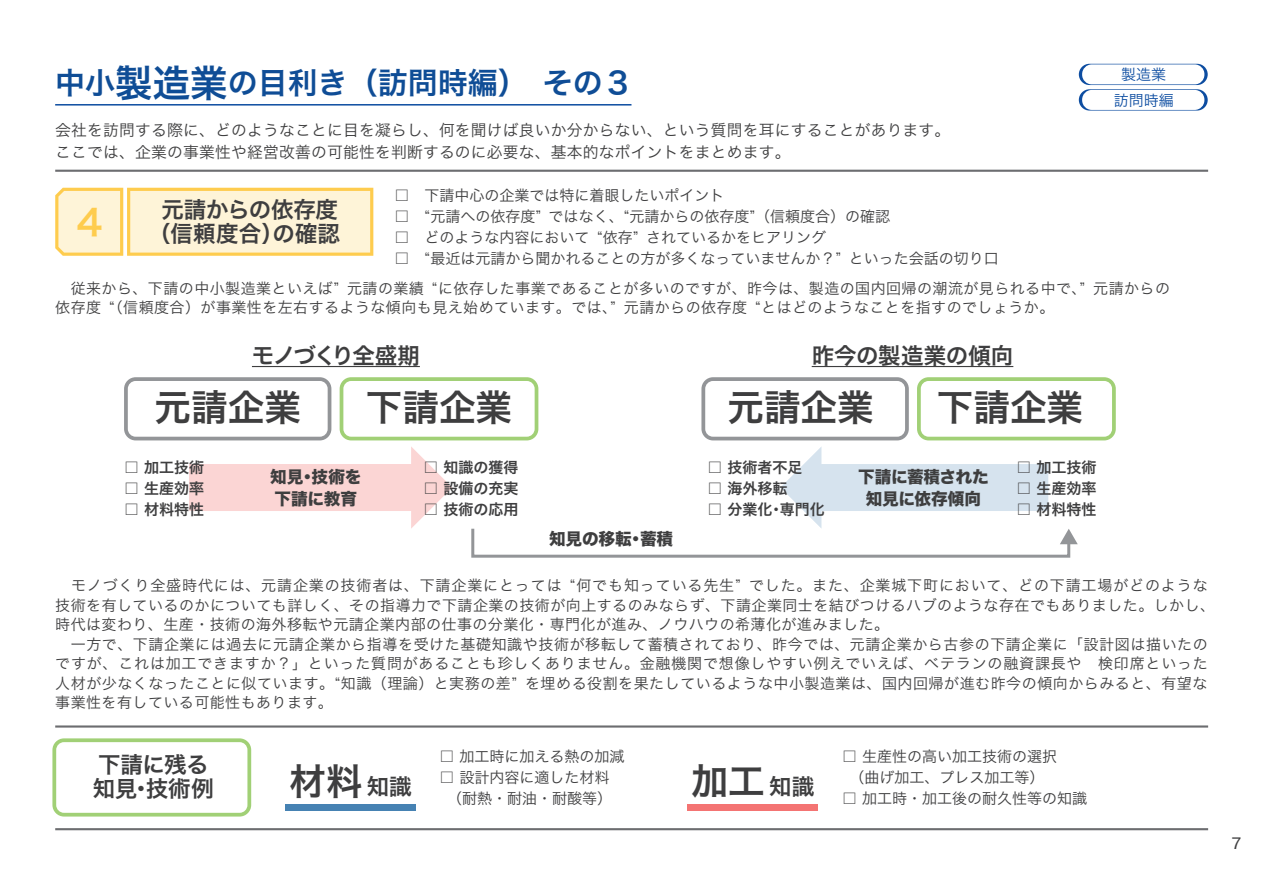
<style>
.page{position:relative;width:1263px;height:893px;background:#fff}
.page>*{position:absolute;margin:0;border:0;box-sizing:border-box;transform-origin:0 0}
.t1{font:36.6px "Hira Kaku Std W6";color:#3e3e3f}
.t2{font:36px "Hira Kaku Std W6";color:#fecc4e}
.t3{font:30px "Hira Kaku Std W6";color:#0f4d96}
.t4{font:22.5px/24px "Hira Kaku Std W6";letter-spacing:-.005em;color:#3e3e3f;text-align:center}
.t5{font:22.5px "Hira Kaku Std W6";letter-spacing:-.07em;color:#3e3e3f}
.t6{font:16.65px/22.2px "Hira Kaku Std W8";letter-spacing:-.005em;color:#3e3e3f}
.t7{font:15.75px/22.5px "Hira Kaku Std W3";letter-spacing:.015em;color:#3e3e3f}
.t8{font:15px/19.5px "Hira Kaku Std W3";letter-spacing:.03em;color:#3e3e3f}
.t9{font:15px/21px "Hira Kaku Std W3";color:#3e3e3f}
.t10{font:15px "Hira Kaku Std W6";color:#3e3e3f}
.t11{font:15px/25.5px "Hira Kaku Std W3";color:#0d4da1;text-align:center}
.t12{font:15px "Hira Kaku Std W4";color:#3e3e3f}
.s1{font-size:37.5px}
.s2{font-size:22.5px}
</style>
<div class="page">
<svg style="left:1079px;top:64px;width:129px;height:21px"></svg>
<div style="left:1082px;top:64px;width:122px;height:20px;background:#fff;border-radius:10px"></div>
<svg style="left:1079px;top:89px;width:129px;height:22px"></svg>
<svg style="left:1082px;top:90px;width:122px;height:20px"></svg>
<hr style="left:55px;top:828px;width:1153px;height:2px;background:#6c6d70">
<hr style="left:55px;top:104px;width:576px;height:2px;background:#0d4da1">
<svg style="left:55px;top:188px;width:318px;height:68px"></svg>
<hr style="left:252px;top:366px;width:168px;height:1px;background:#3e3e3f">
<hr style="left:55px;top:170px;width:1153px;height:2px;background:#6c6d70">
<hr style="left:55px;top:725px;width:1153px;height:3px;background:#6c6d70">
<svg style="left:124px;top:377px;width:207px;height:63px"></svg>
<svg style="left:340px;top:377px;width:198px;height:63px"></svg>
<svg style="left:52px;top:738px;width:199px;height:78px"></svg>
<svg style="left:189px;top:447px;width:263px;height:82px"></svg>
<hr style="left:812px;top:366px;width:201px;height:1px;background:#3e3e3f">
<svg style="left:701px;top:377px;width:208px;height:63px"></svg>
<svg style="left:917px;top:377px;width:199px;height:63px"></svg>
<svg style="left:471px;top:447px;width:607px;height:111px"></svg>
<div style="left:285px;top:804px;width:131px;height:7px;background:#4682b3"></div>
<div style="left:687px;top:804px;width:131px;height:7px;background:#f47473"></div>
<h3 class="t3" style="left:55px;top:60px;width:579px">中小<span class="s1">製造業</span>の目利き（訪問時編）　その３</h3>
<p class="t11" style="left:1114px;top:62px;width:61px">製造業訪問時編</p>
<p class="t7" style="left:55px;top:118px;width:896px">会社を訪問する際に、どのようなことに目を凝らし、何を聞けば良いか分からない、という質問を耳にすることがあります。ここでは、企業の事業性や経営改善の可能性を判断するのに必要な、基本的なポイントをまとめます。</p>
<p class="t9" style="left:395px;top:184px;width:606px">□　下請中心の企業では特に着眼したいポイント<br>□　“元請への依存度” ではなく、“元請からの依存度”（信頼度合）の確認<br>□　どのような内容において “依存” されているかをヒアリング<br>□　“最近は元請から聞かれることの方が多くなっていませんか？” といった会話の切り口</p>
<p class="t8" style="left:55px;top:278px;width:1116px">　従来から、下請の中小製造業といえば” 元請の業績 “に依存した事業であることが多いのですが、昨今は、製造の国内回帰の潮流が見られる中で、” 元請からの依存度（信頼度合）が事業性を左右するような傾向も見え始めています。では、</p>
<h3 class="t4" style="left:148px;top:198px;width:194px">元請からの依存度（信頼度合）の確認</h3>
<h2 class="t2" style="left:77px;top:195px;width:27px">4</h2>
<p class="t8" style="left:109px;top:297px;width:7px">“</p>
<p class="t8" style="left:610px;top:297px;width:446px">” 元請からの依存度 “とはどのようなことを指すのでしょうか。</p>
<h3 class="t5" style="left:252px;top:338px;width:169px">モノづくり全盛期</h3>
<h1 class="t1" style="left:155px;top:379px;width:148px">元請企業</h1>
<h1 class="t1" style="left:366px;top:379px;width:148px">下請企業</h1>
<p class="t10" style="left:124px;top:456px;width:81px">□ 加工技術</p>
<p class="t10" style="left:124px;top:477px;width:81px">□ 生産効率</p>
<p class="t10" style="left:124px;top:498px;width:81px">□ 材料特性</p>
<p class="t6" style="left:270px;top:466px;width:93px">知見・技術を下請に教育</p>
<p class="t10" style="left:424px;top:456px;width:96px">□ 知識の獲得</p>
<p class="t10" style="left:424px;top:477px;width:96px">□ 設備の充実</p>
<p class="t10" style="left:424px;top:498px;width:96px">□ 技術の応用</p>
<p class="t6" style="left:549px;top:529px;width:126px">知見の移転・蓄積</p>
<h3 class="t4" style="left:812px;top:344px;width:203px">昨今の製造業の傾向</h3>
<h1 class="t1" style="left:727px;top:379px;width:148px">元請企業</h1>
<h1 class="t1" style="left:937px;top:379px;width:148px">下請企業</h1>
<p class="t10" style="left:707px;top:456px;width:96px">□ 技術者不足</p>
<p class="t10" style="left:707px;top:477px;width:81px">□ 海外移転</p>
<p class="t10" style="left:707px;top:498px;width:119px">□ 分業化･専門化</p>
<p class="t10" style="left:1016px;top:456px;width:81px">□ 加工技術</p>
<p class="t10" style="left:1016px;top:477px;width:81px">□ 生産効率</p>
<p class="t10" style="left:1016px;top:498px;width:81px">□ 材料特性</p>
<p class="t6" style="left:858px;top:466px;width:132px;text-align:center">下請に蓄積された知見に依存傾向</p>
<p class="t8" style="left:55px;top:576px;width:1161px">　モノづくり全盛時代には、元請企業の技術者は、下請企業にとっては “何でも知っている先生” でした。また、企業城下町において、どの下請工場がどのような技術を有しているのかについても詳しく、その指導力で下請企業の技術が向上するのみならず、下請企業同士を結びつけるハブのような存在でもありました。しかし、時代は変わり、生産・技術の海外移転や元請企業内部の仕事の分業化・専門化が進み、ノウハウの希薄化が進みました。<br>　一方で、下請企業には過去に元請企業から指導を受けた基礎知識や技術が移転して蓄積されており、昨今では、元請企業から古参の下請企業に「設計図は描いたのですが、これは加工できますか？」といった質問があることも珍しくありません。金融機関で想像しやすい例えでいえば、ベテランの融資課長や　検印席といった人材が少なくなったことに似ています。“知識（理論）と実務の差” を埋める役割を果たしているような中小製造業は、国内回帰が進む昨今の傾向からみると、有望な事業性を有している可能性もあります。</p>
<h3 class="t4" style="left:93px;top:754px;width:123px;text-align:left">下請に残る知見･技術例</h3>
<h1 class="t1" style="left:289px;top:753px;width:124px">材料<span class="s2">知識</span></h1>
<p class="t9" style="left:439px;top:746px;width:186px">□ 加工時に加える熱の加減</p>
<p class="t9" style="left:439px;top:767px;width:174px;text-align:center">□ 設計内容に適した材料（耐熱・耐油・耐酸等）</p>
<h1 class="t1" style="left:692px;top:753px;width:124px">加工<span class="s2">知識</span></h1>
<p class="t9" style="left:842px;top:746px;width:216px">□ 生産性の高い加工技術の選択　（曲げ加工、プレス加工等）</p>
<p class="t9" style="left:842px;top:788px;width:246px">□ 加工時・加工後の耐久性等の知識</p>
<p class="t12" style="left:1231px;top:832px;width:12px">7</p>
</div>
